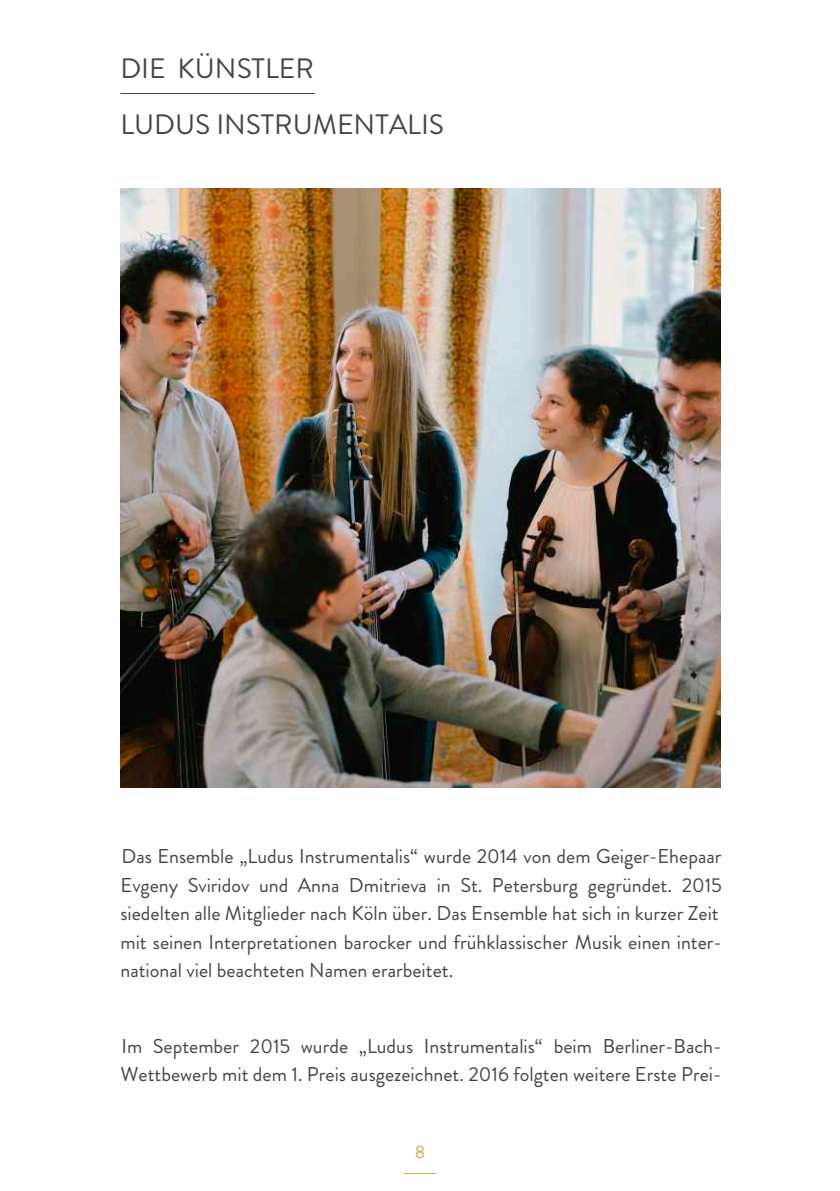
<style>
.page{position:relative;width:840px;height:1191px;background:#fff}
.page>*{position:absolute;margin:0;border:0;box-sizing:border-box;transform-origin:0 0}
.t1{font:28px/55.6px "Brandon";color:#454545}
.t2{font:20px/28.6px "Brandon";color:#454545}
.t3{font:18px "Brandon";color:#c8ac52}
</style>
<div class="page">
<hr style="left:403px;top:1173px;width:33px;height:1px;background:#c8ac52">
<hr style="left:120px;top:93px;width:195px;height:1px;background:#454545">
<img style="left:120px;top:188px;width:600px;height:600px">
<h1 class="t1" style="left:120px;top:45px;width:325px">DIE KÜNSTLER<br>LUDUS INSTRUMENTALIS</h1>
<p class="t2" style="left:120px;top:844px;width:602px">Das Ensemble „Ludus Instrumentalis“ wurde 2014 von dem Geiger-Ehepaar Evgeny Sviridov und Anna Dmitrieva in St. Petersburg gegründet. 2015 siedelten alle Mitglieder nach Köln über. Das Ensemble hat sich in kurzer Zeit mit seinen Interpretationen barocker und frühklassischer Musik einen inter&shy;national viel beachteten Namen erarbeitet.</p>
<p class="t2" style="left:120px;top:1034px;width:602px">Im September 2015 wurde „Ludus Instrumentalis“ beim Berliner-Bach-<br>Wettbewerb mit dem 1. Preis ausgezeichnet. 2016 folgten weitere Erste Prei-</p>
<p class="t3" style="left:414px;top:1145px;width:12px">8</p>
</div>
